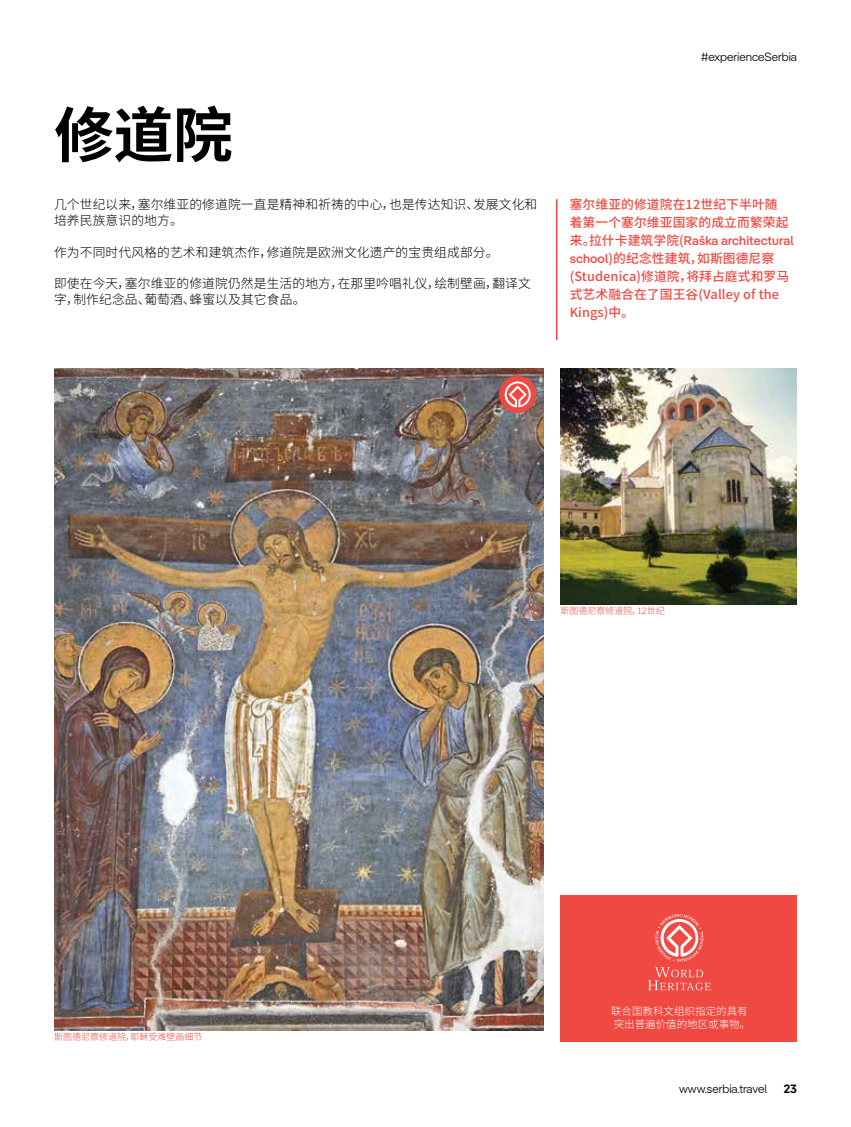
<style>
.page{position:relative;width:851px;height:1127px;background:#fff}
.page>*{position:absolute;margin:0;border:0;box-sizing:border-box;transform-origin:0 0}
.t1{font:700 60px "Noto Sans SC";color:#000}
.t2{font:300 12.75px/15.8px "Noto Sans SC";letter-spacing:.01em;color:#000}
.t3{font:500 12.75px/18px "Noto Sans SC";letter-spacing:.01em;color:#f04942}
.t4{font:500 12.75px "Pangea";letter-spacing:.01em;color:#f04942}
.t5{font:300 12px "Pangea";color:#000}
.t6{font:600 12px "Pangea";color:#000}
.t7{font:300 10.5px/12.8px "Noto Sans SC";color:#fff}
.t8{font:300 9px "Noto Sans SC";color:#f04942}
.s1{font-family:"Noto Sans SC"}
.s2{font-family:"Pangea"}
</style>
<div class="page">
<img style="left:54px;top:368px;width:489px;height:662px">
<img style="left:560px;top:368px;width:236px;height:237px">
<div style="left:560px;top:895px;width:236px;height:147px;background:#f04942"></div>
<div style="left:499px;top:376px;width:37px;height:37px;background:#f04942;border-radius:50%"></div>
<svg style="left:504px;top:381px;width:26px;height:26px"></svg>
<svg style="left:648px;top:914px;width:62px;height:76px"></svg>
<hr style="left:556px;top:199px;width:1px;height:141px;background:#f04942">
<h1 class="t1" style="left:54px;top:101px;width:180px">修道院</h1>
<p class="t2" style="left:54px;top:197px;width:484px">几个世纪以来，塞尔维亚的修道院一直是精神和祈祷的中心，也是传达知识、发展文化和培养民族意识的地方。</p>
<p class="t2" style="left:54px;top:244px;width:446px">作为不同时代风格的艺术和建筑杰作，修道院是欧洲文化遗产的宝贵组成部分。</p>
<p class="t2" style="left:54px;top:276px;width:478px">即使在今天，塞尔维亚的修道院仍然是生活的地方，在那里吟唱礼仪，绘制壁画，翻译文字，制作纪念品、葡萄酒、蜂蜜以及其它食品。</p>
<p class="t5" style="left:701px;top:48px;width:97px">#experienceSerbia</p>
<p class="t3" style="left:569px;top:196px;width:220px">塞尔维亚的修道院在12世纪下半叶随着第一个塞尔维亚国家的成立而繁荣起</p>
<p class="t4" style="left:569px;top:232px;width:225px"><span class="s1">来。拉什卡建筑学院(</span>Raška architectural</p>
<p class="t3" style="left:569px;top:250px;width:221px"><span class="s2">school</span>)的纪念性建筑，如斯图德尼察(Studenica)修道院，将拜占庭式和罗马式艺术融合在了国王谷(Valley of the<br>Kings)中。</p>
<p class="t8" style="left:560px;top:606px;width:106px">斯图德尼察修道院，12世纪</p>
<p class="t8" style="left:54px;top:1031px;width:150px">斯图德尼察修道院，耶稣受难壁画细节</p>
<p class="t7" style="left:611px;top:1005px;width:141px">联合国教科文组织指定的具有突出普遍价值的地区或事物。</p>
<p class="t5" style="left:679px;top:1080px;width:90px">www.serbia.travel</p>
<p class="t6" style="left:783px;top:1080px;width:15px">23</p>
</div>
